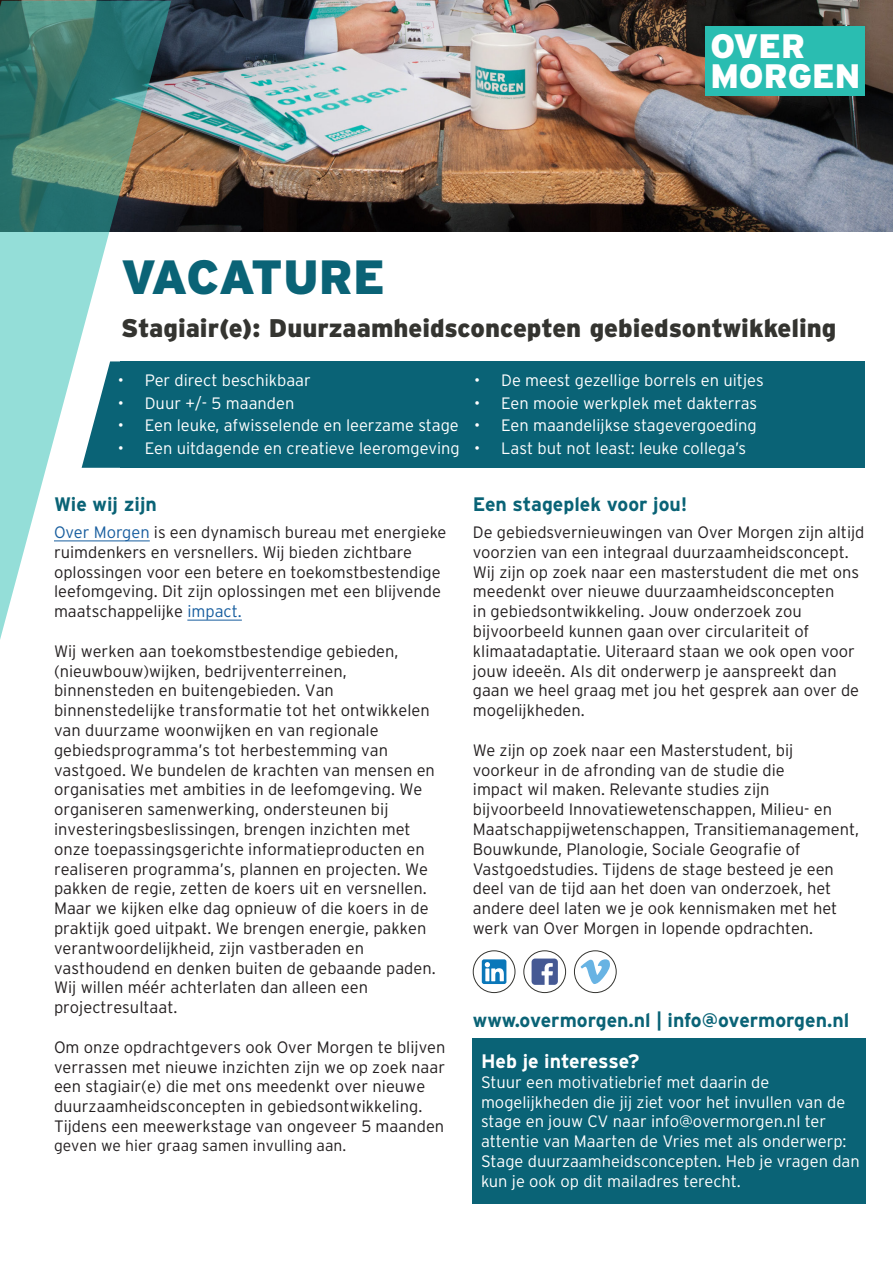
<style>
.page{position:relative;width:893px;height:1263px;background:#fff}
.page>*{position:absolute;margin:0;border:0;box-sizing:border-box;transform-origin:0 0}
.t1{font:900 48px "Interstate";letter-spacing:-.01em;color:#0a6376}
.t2{font:900 33.9px/29.7px "Interstate";color:#fff}
.t3{font:900 25.5px "Interstate";color:#343430}
.t4{font:700 19.5px "Interstate";color:#0a6376}
.t5{font:700 19.5px "Interstate";letter-spacing:-.005em;color:#fff}
.t6{font:300 16.5px/19.8px "Interstate";color:#231f20}
.t7{font:300 16.5px/19.8px "Interstate";color:#fff}
.t8{font:300 15.75px "Interstate";color:#231f20}
.s1{color:#175d9e}
</style>
<div class="page">
<img style="left:0;top:0;width:893px;height:232px">
<div style="left:120px;top:361px;width:744px;height:107px;background:#0a6376"></div>
<div style="left:705px;top:26px;width:160px;height:69px;background:#2abdb1"></div>
<svg style="left:0;top:1px;width:171px;height:639px"></svg>
<svg style="left:82px;top:361px;width:89px;height:107px"></svg>
<div style="left:473px;top:1038px;width:393px;height:165px;background:#0a6376"></div>
<svg style="left:581px;top:959px;width:29px;height:25px"></svg>
<div style="left:574px;top:950px;width:43px;height:43px;border:1px solid #343430;border-radius:50%"></div>
<div style="left:523px;top:950px;width:43px;height:43px;border:1px solid #343430;border-radius:50%"></div>
<svg style="left:532px;top:958px;width:26px;height:27px"></svg>
<div style="left:473px;top:950px;width:42px;height:43px;border:1px solid #343430;border-radius:50%"></div>
<svg style="left:482px;top:959px;width:24px;height:25px"></svg>
<hr style="left:54px;top:541px;width:96px;height:1px;background:#175d9e">
<hr style="left:187px;top:620px;width:55px;height:1px;background:#175d9e">
<p class="t2" style="left:710px;top:31px;width:151px">OVER<br>MORGEN</p>
<p class="t1" style="left:121px;top:247px;width:266px">VACATURE</p>
<p class="t3" style="left:121px;top:313px;width:717px">Stagiair(e): Duurzaamheidsconcepten gebiedsontwikkeling</p>
<p class="t7" style="left:118px;top:370px;width:195px">• Per direct beschikbaar</p>
<p class="t7" style="left:118px;top:393px;width:178px">• Duur +/- 5 maanden</p>
<p class="t7" style="left:118px;top:415px;width:343px">• Een leuke, afwisselende en leerzame stage</p>
<p class="t7" style="left:118px;top:438px;width:343px">• Een uitdagende en creatieve leeromgeving</p>
<p class="t7" style="left:474px;top:370px;width:291px">• De meest gezellige borrels en uitjes</p>
<p class="t7" style="left:474px;top:393px;width:285px">• Een mooie werkplek met dakterras</p>
<p class="t7" style="left:474px;top:415px;width:284px">• Een maandelijkse stagevergoeding</p>
<p class="t7" style="left:474px;top:438px;width:274px">• Last but not least: leuke collega’s</p>
<p class="t4" style="left:54px;top:492px;width:104px">Wie wij zijn</p>
<p class="t6" style="left:54px;top:522px;width:394px"><span class="s1">Over Morgen</span> is een dynamisch bureau met energieke ruimdenkers en versnellers. Wij bieden zichtbare oplossingen voor een betere en toekomstbestendige leefomgeving. Dit zijn oplossingen met een blijvende maatschappelijke <span class="s1">impact.</span></p>
<p class="t6" style="left:54px;top:641px;width:383px">Wij werken aan toekomstbestendige gebieden, (nieuwbouw)wijken, bedrijventerreinen, binnensteden en buitengebieden. Van binnenstedelijke transformatie tot het ontwikkelen van duurzame woonwijken en van regionale gebiedsprogramma’s tot herbestemming van vastgoed. We bundelen de krachten van mensen en organisaties met ambities in de leefomgeving. We organiseren samenwerking, ondersteunen bij investeringsbeslissingen, brengen inzichten met onze toepassingsgerichte informatieproducten en realiseren programma’s, plannen en projecten. We pakken de regie, zetten de koers uit en versnellen.<br>Maar we kijken elke dag opnieuw of die koers in de praktijk goed uitpakt. We brengen energie, pakken verantwoordelijkheid, zijn vastberaden en vasthoudend en denken buiten de gebaande paden.<br>Wij willen méér achterlaten dan alleen een projectresultaat.</p>
<p class="t6" style="left:54px;top:1037px;width:393px">Om onze opdrachtgevers ook Over Morgen te blijven verrassen met nieuwe inzichten zijn we op zoek naar een stagiair(e) die met ons meedenkt over nieuwe duurzaamheidsconcepten in gebiedsontwikkeling.<br>Tijdens een meewerkstage van ongeveer 5 maanden</p>
<p class="t8" style="left:54px;top:1136px;width:294px">geven we hier graag samen invulling aan.</p>
<p class="t4" style="left:473px;top:492px;width:216px">Een stageplek voor jou!</p>
<p class="t6" style="left:473px;top:522px;width:393px">De gebiedsvernieuwingen van Over Morgen zijn altijd voorzien van een integraal duurzaamheidsconcept.<br>Wij zijn op zoek naar een masterstudent die met ons meedenkt over nieuwe duurzaamheidsconcepten<br>in gebiedsontwikkeling. Jouw onderzoek zou bijvoorbeeld kunnen gaan over circulariteit of klimaatadaptatie. Uiteraard staan we ook open voor jouw ideeën. Als dit onderwerp je aanspreekt dan gaan we heel graag met jou het gesprek aan over de mogelijkheden.</p>
<p class="t6" style="left:473px;top:740px;width:388px">We zijn op zoek naar een Masterstudent, bij voorkeur in de afronding van de studie die<br>impact wil maken. Relevante studies zijn bijvoorbeeld Innovatiewetenschappen, Milieu- en Maatschappijwetenschappen, Transitiemanagement, Bouwkunde, Planologie, Sociale Geografie of Vastgoedstudies. Tijdens de stage besteed je een deel van de tijd aan het doen van onderzoek, het andere deel laten we je ook kennismaken met het werk van Over Morgen in lopende opdrachten.</p>
<p class="t4" style="left:473px;top:1008px;width:378px">www.overmorgen.nl | info@overmorgen.nl</p>
<p class="t5" style="left:481px;top:1049px;width:160px">Heb je interesse?</p>
<p class="t7" style="left:481px;top:1072px;width:380px">Stuur een motivatiebrief met daarin de mogelijkheden die jij ziet voor het invullen van de stage en jouw CV naar info@overmorgen.nl ter attentie van Maarten de Vries met als onderwerp:<br>Stage duurzaamheidsconcepten. Heb je vragen dan kun je ook op dit mailadres terecht.</p>
</div>
